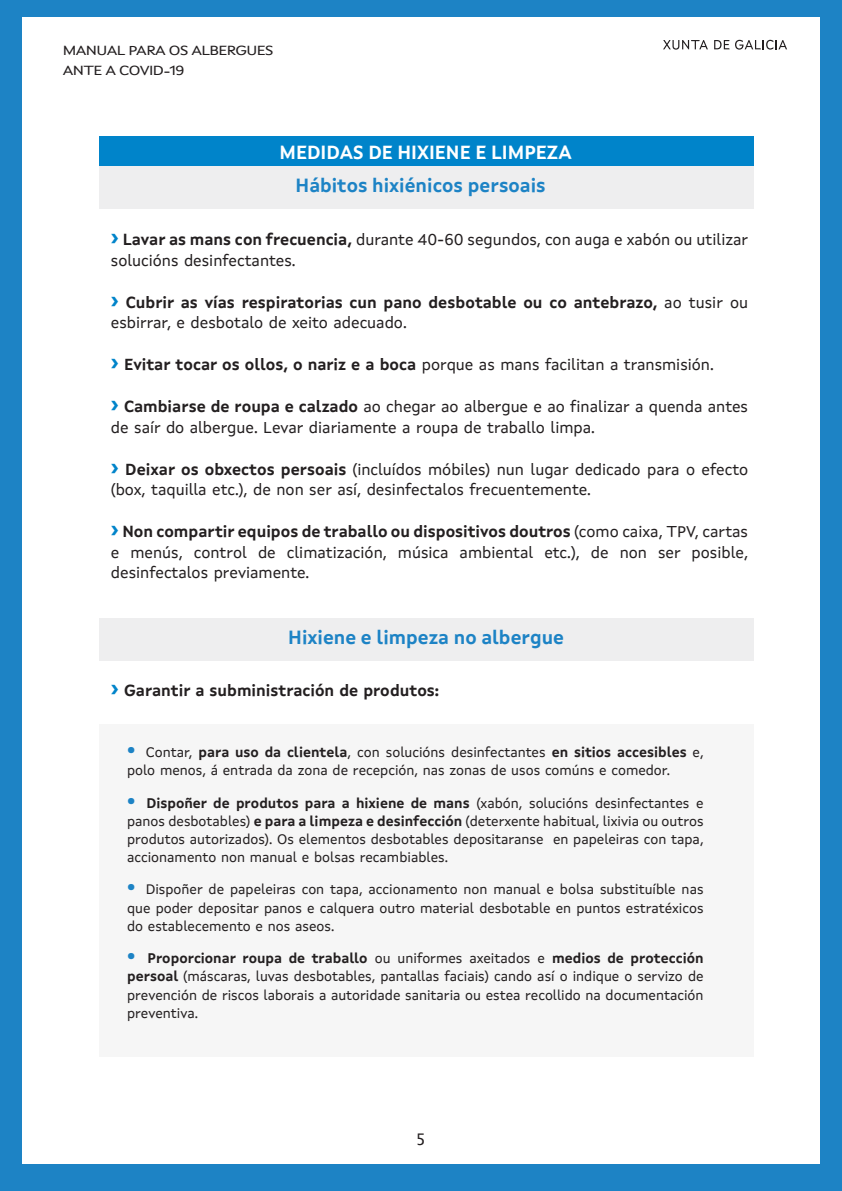
<style>
.page{position:relative;width:842px;height:1191px;background:#fff}
.page>*{position:absolute;margin:0;border:0;box-sizing:border-box;transform-origin:0 0}
.t1{font:700 19px "Xunta Sans";color:#1d83c5}
.t2{font:700 19px "Xunta Sans";color:#fff}
.t3{font:16px/20.2px "Xunta Sans";color:#231f20}
.t4{font:700 16px/20.2px "Xunta Sans";color:#231f20}
.t5{font:16px "Lucida Grande";color:#231f20}
.t6{font:14px/18.2px "Xunta Sans";color:#231f20;text-align:justify}
.t7{font:13.4px/20.6px "Xunta Sans";letter-spacing:-.04em;color:#231f20;scale:1.19 1}
.s1{font-family:"Montserrat";font-weight:700;font-size:24px;color:#0084ca}
.s2{font-weight:700}
.s3{font-family:"Montserrat";font-size:24px;color:#0084ca}
.s4{font-weight:400}
.s5{font-family:"Montserrat";font-weight:900;font-size:24px;color:#1d83c5}
</style>
<div class="page">
<div style="left:0;top:0;width:841px;height:1191px;background:#1d83c5"></div>
<div style="left:22px;top:17px;width:797px;height:1147px;background:#fff"></div>
<svg style="left:714px;top:40px;width:72px;height:10px"></svg>
<svg style="left:663px;top:40px;width:44px;height:10px"></svg>
<div style="left:99px;top:136px;width:654px;height:30px;background:#0084ca"></div>
<div style="left:99px;top:166px;width:654px;height:42px;background:#eeeeef"></div>
<div style="left:99px;top:618px;width:654px;height:42px;background:#eeeeef"></div>
<div style="left:100px;top:724px;width:653px;height:332px;background:#f6f6f6"></div>
<p class="t7" style="left:63px;top:41px;width:178px">MANUAL PARA OS ALBERGUES<br>ANTE A COVID-19</p>
<h1 class="t2" style="left:279px;top:144px;width:294px">MEDIDAS DE HIXIENE E LIMPEZA</h1>
<h1 class="t1" style="left:295px;top:178px;width:251px">Hábitos hixiénicos persoais</h1>
<p class="t3" style="left:111px;top:231px;width:638px"><span class="s1">›</span> <span class="s2">Lavar as mans con frecuencia,</span> durante 40-60 segundos, con auga e xabón ou utilizar solucións desinfectantes.</p>
<p class="t4" style="left:111px;top:293px;width:638px"><span class="s3">›</span> Cubrir as vías respiratorias cun pano desbotable ou co antebrazo, <span class="s4">ao tusir ou esbirrar, e desbotalo de xeito adecuado.</span></p>
<p class="t3" style="left:111px;top:356px;width:604px"><span class="s1">›</span> <span class="s2">Evitar tocar os ollos, o nariz e a boca</span> porque as mans facilitan a transmisión.</p>
<p class="t3" style="left:111px;top:398px;width:638px"><span class="s1">›</span> <span class="s2">Cambiarse de roupa e calzado</span> ao chegar ao albergue e ao finalizar a quenda antes de saír do albergue. Levar diariamente a roupa de traballo limpa.</p>
<p class="t3" style="left:111px;top:460px;width:638px"><span class="s1">›</span> <span class="s2">Deixar os obxectos persoais</span> (incluídos móbiles) nun lugar dedicado para o efecto (box, taquilla etc.), de non ser así, desinfectalos frecuentemente.</p>
<p class="t3" style="left:111px;top:523px;width:638px;text-align:justify"><span class="s1">›</span> <span class="s2">Non compartir equipos de traballo ou dispositivos doutros</span> (como caixa, TPV, cartas e menús, control de climatización, música ambiental etc.), de non ser posible, desinfectalos previamente.</p>
<h1 class="t1" style="left:288px;top:630px;width:277px">Hixiene e limpeza no albergue</h1>
<p class="t4" style="left:111px;top:682px;width:329px"><span class="s3">›</span> Garantir a subministración de produtos:</p>
<p class="t6" style="left:127px;top:744px;width:578px"><span class="s5">·</span> Contar, <span class="s2">para uso da clientela</span>, con solucións desinfectantes <span class="s2">en sitios accesibles</span> e, polo menos, á entrada da zona de recepción, nas zonas de usos comúns e comedor.</p>
<p class="t6" style="left:127px;top:795px;width:578px"><span class="s5">·</span> <span class="s2">Dispoñer de produtos para a hixiene de mans</span> (xabón, solucións desinfectantes e panos desbotables) <span class="s2">e para a limpeza e desinfección</span> (deterxente habitual, lixivia ou outros produtos autorizados). Os elementos desbotables depositaranse en papeleiras con tapa, accionamento non manual e bolsas recambiables.</p>
<p class="t6" style="left:127px;top:881px;width:578px"><span class="s5">·</span> Dispoñer de papeleiras con tapa, accionamento non manual e bolsa substituíble nas que poder depositar panos e calquera outro material desbotable en puntos estratéxicos do establecemento e nos aseos.</p>
<p class="t6" style="left:127px;top:950px;width:578px"><span class="s5">·</span> <span class="s2">Proporcionar roupa de traballo</span> ou uniformes axeitados e <span class="s2">medios de protección persoal</span> (máscaras, luvas desbotables, pantallas faciais) cando así o indique o servizo de prevención de riscos laborais a autoridade sanitaria ou estea recollido na documentación preventiva.</p>
<p class="t5" style="left:416px;top:1132px;width:12px">5</p>
</div>
